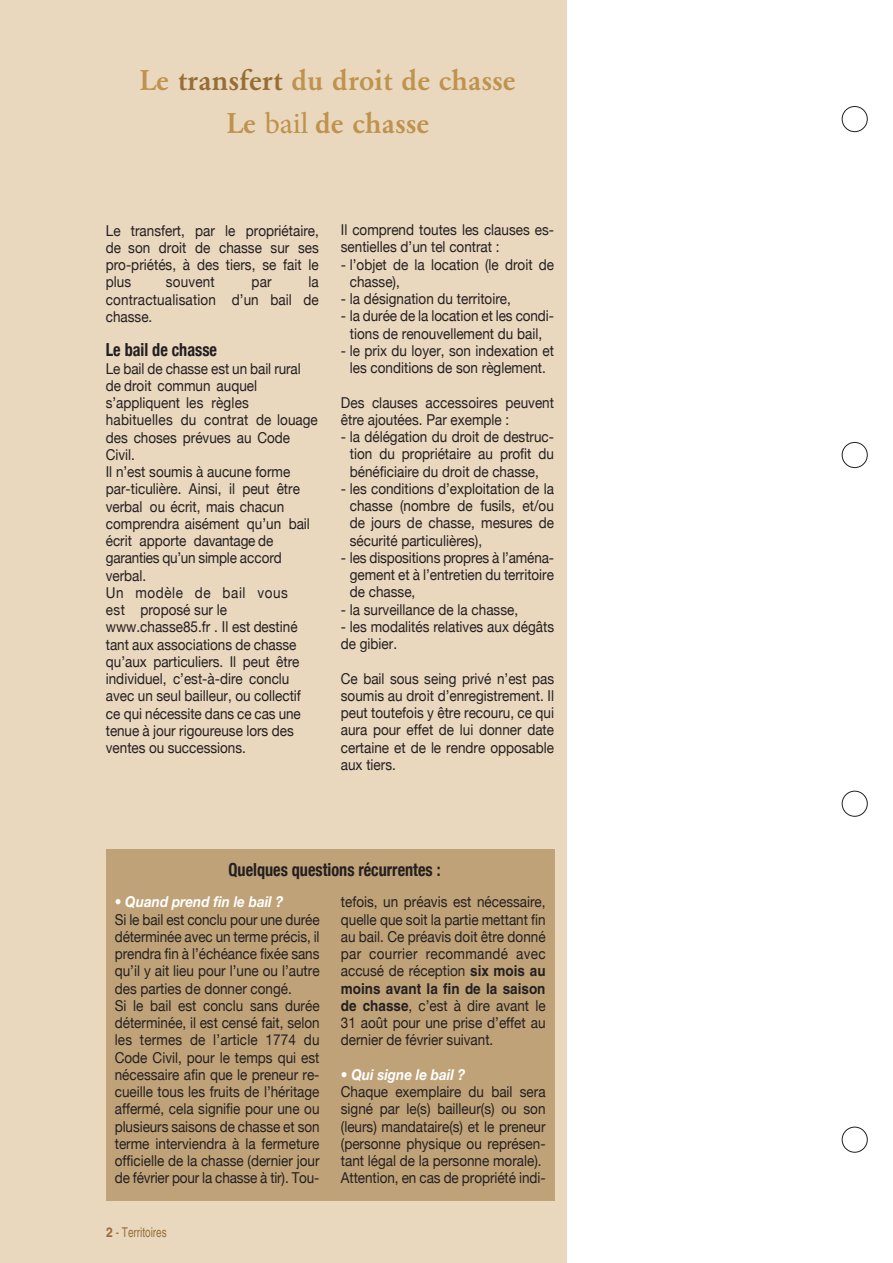
<style>
.page{position:relative;width:893px;height:1263px;background:#fff}
.page>*{position:absolute;margin:0;border:0;box-sizing:border-box;transform-origin:0 0}
.t1{font:30px "Garamon Be Fo Med";letter-spacing:-.005em;color:#bf924d}
.t2{font:700 condensed 18px "Helvetica Neue";color:#231f20;scale:.9 1}
.t3{font:15px/17.2px "Helvetica Neue";color:#231f20;text-align:justify;scale:.9 1}
.t4{font:italic 700 15px "Helvetica Neue";color:#fff;scale:.9 1}
.t5{font:700 15px "Helvetica";color:#231f20;scale:.9 1}
.t6{font:condensed 13.5px "Helvetica";color:#966d33;scale:.9 1}
.s1{color:#966d33}
.s2{font-family:"Minion Pro"}
.s3{font-weight:700;font-stretch:normal}
.s4{font-family:"Helvetica";font-weight:700}
</style>
<div class="page">
<div style="left:842px;top:1127px;width:25px;height:25px;border:1px solid #231f20;border-radius:50%"></div>
<div style="left:842px;top:791px;width:25px;height:25px;border:1px solid #231f20;border-radius:50%"></div>
<div style="left:842px;top:442px;width:25px;height:26px;border:1px solid #231f20;border-radius:50%"></div>
<div style="left:842px;top:106px;width:25px;height:26px;border:1px solid #231f20;border-radius:50%"></div>
<div style="left:0;top:0;width:567px;height:1263px;background:#e9d7be"></div>
<div style="left:106px;top:849px;width:448px;height:351px;background:#bfa278"></div>
<h1 class="t1" style="left:139px;top:64px;width:378px">Le <span class="s1">transfert</span> du droit de chasse</h1>
<h1 class="t1" style="left:226px;top:107px;width:204px">Le <span class="s2">bail</span> de chasse</h1>
<p class="t3" style="left:106px;top:222px;width:238px">Le transfert, par le propriétaire, de son droit de chasse sur ses pro-priétés, à des tiers, se fait le plus</p>
<p class="t3" style="left:106px;top:273px;width:238px;text-indent:203px">la contractualisation d’un bail de chasse.</p>
<p class="t2" style="left:106px;top:339px;width:125px">Le bail de chasse</p>
<p class="t3" style="left:106px;top:359px;width:237px;text-align:left">Le bail de chasse est un bail rural de droit commun auquel s’appliquent les règles habituelles du contrat de louage des choses prévues au Code<br>Civil.<br>Il n’est soumis à aucune forme par-ticulière. Ainsi, il peut être verbal ou écrit, mais chacun comprendra aisément qu’un bail écrit apporte davantage de garanties qu’un simple accord verbal.<br>Un modèle de bail vous<br>est proposé sur le www.chasse85.fr . Il est destiné tant aux associations de chasse qu’aux particuliers. Il peut être individuel, c’est-à-dire conclu avec un seul bailleur, ou collectif ce qui nécessite dans ce cas une tenue à jour rigoureuse lors des ventes ou successions.</p>
<p class="t3" style="left:166px;top:273px;width:56px">souvent</p>
<p class="t3" style="left:252px;top:273px;width:24px">par</p>
<p class="t3" style="left:341px;top:221px;width:238px">Il comprend toutes les clauses es&shy;sentielles d’un tel contrat :</p>
<p class="t3" style="left:350px;top:255px;width:228px;text-indent:-9px">- l’objet de la location (le droit de chasse),</p>
<p class="t3" style="left:341px;top:290px;width:190px">- la désignation du territoire,</p>
<p class="t3" style="left:341px;top:307px;width:238px;text-align:center">- la durée de la location et les condi&shy;tions de renouvellement du bail,</p>
<p class="t3" style="left:341px;top:342px;width:238px;text-align:center">- le prix du loyer, son indexation et les conditions de son règlement.</p>
<p class="t3" style="left:341px;top:393px;width:238px">Des clauses accessoires peuvent être ajoutées. Par exemple :</p>
<p class="t3" style="left:350px;top:428px;width:228px;text-indent:-9px">- la délégation du droit de destruc&shy;tion du propriétaire au profit du bénéficiaire du droit de chasse,</p>
<p class="t3" style="left:350px;top:480px;width:228px;text-indent:-9px">- les conditions d’exploitation de la chasse (nombre de fusils, et/ou de jours de chasse, mesures de sécurité particulières),</p>
<p class="t3" style="left:350px;top:549px;width:228px;text-indent:-9px">- les dispositions propres à l’aména&shy;gement et à l’entretien du territoire de chasse,</p>
<p class="t3" style="left:341px;top:600px;width:198px">- la surveillance de la chasse,</p>
<p class="t3" style="left:341px;top:618px;width:238px">- les modalités relatives aux dégâts de gibier.</p>
<p class="t3" style="left:341px;top:669px;width:238px">Ce bail sous seing privé n’est pas soumis au droit d’enregistrement. Il peut toutefois y être recouru, ce qui aura pour effet de lui donner date certaine et de le rendre opposable aux tiers.</p>
<p class="t2" style="left:229px;top:859px;width:237px">Quelques questions récurrentes :</p>
<p class="t4" style="left:115px;top:893px;width:189px">• Quand prend fin le bail ?</p>
<p class="t3" style="left:115px;top:910px;width:229px;text-align:left">Si le bail est conclu pour une durée déterminée avec un terme précis, il prendra fin à l’échéance fixée sans qu’il y ait lieu pour l’une ou l’autre des parties de donner congé.<br>Si le bail est conclu sans durée déterminée, il est censé fait, selon les termes de l’article 1774 du Code Civil, pour le temps qui est nécessaire afin que le preneur re&shy;cueille tous les fruits de l’héritage affermé, cela signifie pour une ou plusieurs saisons de chasse et son terme interviendra à la fermeture officielle de la chasse (dernier jour de février pour la chasse à tir). Tou-</p>
<p class="t6" style="left:106px;top:1224px;width:69px"><span class="s3">2</span> - Territoires</p>
<p class="t3" style="left:341px;top:893px;width:229px">tefois, un préavis est nécessaire, quelle que soit la partie mettant fin au bail. Ce préavis doit être donné par courrier recommandé avec accusé de réception <span class="s4">six mois au</span></p>
<p class="t5" style="left:341px;top:979px;width:229px">moins avant la fin de la saison</p>
<p class="t3" style="left:341px;top:997px;width:229px"><span class="s4">de chasse</span>, c’est à dire avant le 31 août pour une prise d’effet au dernier de février suivant.</p>
<p class="t4" style="left:341px;top:1065px;width:140px">• Qui signe le bail ?</p>
<p class="t3" style="left:341px;top:1083px;width:229px;text-align:left">Chaque exemplaire du bail sera signé par le(s) bailleur(s) ou son (leurs) mandataire(s) et le preneur (personne physique ou représen&shy;tant légal de la personne morale).<br>Attention, en cas de propriété indi-</p>
</div>
